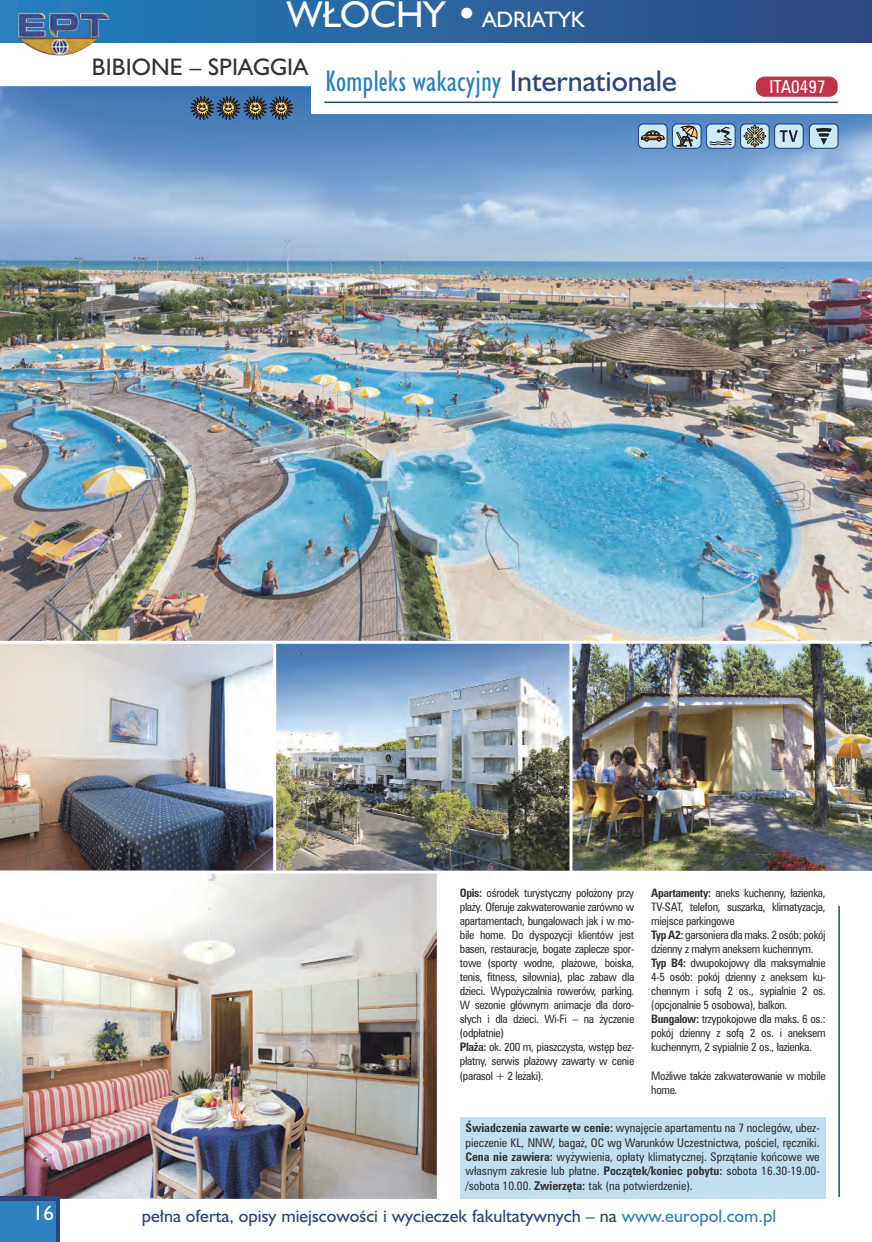
<style>
.page{position:relative;width:872px;height:1242px;background:#fff}
.page>*{position:absolute;margin:0;border:0;box-sizing:border-box;transform-origin:0 0}
.t1{font:30px "Humanst 521 Cn EU Normal";color:#2c81be}
.t2{font:24px "Humanist 521 PL";color:#343233}
.t3{font:22.5px "Humanist 521 PL";color:#fff}
.t4{font:21px "Humanist 521 PL";color:#fff}
.t5{font:18px "Humanist 521 PL";color:#2b467e}
.t6{font:condensed 17.85px "Zurich PL";color:#fff}
.t7{font:condensed 12px/14.4px "Zurich PL";color:#343233;text-align:justify}
.t8{font:condensed 11.7px/14.1px "Zurich PL";letter-spacing:-.03em;color:#343233}
.s1{font-size:37.5px}
.s2{font-family:"Humanist 521 PL";color:#2b467e}
.s3{font-weight:700}
.s4{color:#2c81be}
</style>
<div class="page">
<img style="left:0;top:86px;width:872px;height:556px">
<img style="left:0;top:874px;width:437px;height:324px">
<div style="left:0;top:0;width:872px;height:43px;background:linear-gradient(to right,#2280bd,#2e4982)"></div>
<img style="left:18px;top:12px;width:91px;height:43px">
<div style="left:0;top:1197px;width:60px;height:45px;background:#2b467e"></div>
<div style="left:0;top:1201px;width:55px;height:41px;background:#2c81be"></div>
<img style="left:276px;top:642px;width:596px;height:228px">
<img style="left:0;top:644px;width:273px;height:226px">
<div style="left:311px;top:51px;width:560px;height:62px;background:#fff"></div>
<div style="left:460px;top:1117px;width:365px;height:81px;background:#c2dfef"></div>
<hr style="left:838px;top:906px;width:2px;height:291px;background:#2b467e">
<hr style="left:324px;top:102px;width:514px;height:1px;background:#2b467e">
<div style="left:756px;top:77px;width:81px;height:20px;background:#c13346;border-radius:9px"></div>
<svg style="left:190px;top:96px;width:103px;height:24px;background:#4d5f6f"></svg>
<hr style="left:0;top:641px;width:869px;height:3px;background:#fff">
<svg style="left:0;top:870px;width:872px;height:4px"></svg>
<hr style="left:569px;top:643px;width:3px;height:229px;background:#fff">
<hr style="left:273px;top:643px;width:3px;height:229px;background:#fff">
<svg style="left:638px;top:120px;width:200px;height:29px;background:#86a3bb"></svg>
<h3 class="t3" style="left:287px;top:12px;width:299px"><span class="s1">W¸OCHY •</span> ADRIATYK</h3>
<h2 class="t2" style="left:92px;top:58px;width:217px">BIBIONE – SPIAGGIA</h2>
<h1 class="t1" style="left:325px;top:70px;width:353px">Kompleks wakacyjny <span class="s2">Internationale</span></h1>
<h3 class="t6" style="left:769px;top:80px;width:58px">ITA0497</h3>
<p class="t8" style="left:460px;top:887px;width:176px"><span class="s3">Opis:</span> oÊrodek turystyczny poło˝ony przy pla˝y. Oferuje zakwaterowanie zarówno w apartamentach, bungalowach jak i w mo - bile home. Do dyspozycji klientów jest basen, restauracje, bogate zaplecze spor - towe (sporty wodne, pla˝owe, boiska, tenis, fitness, siłownia), plac zabaw dla dzieci. Wypo˝yczalnia rowerów, parking.<br>W sezonie głównym animacje dla doro - słych i dla dzieci. Wi-Fi – na ˝yczenie (odpłatnie)<br><span class="s3">Pla˝a:</span> ok. 200 m, piaszczysta, wst´p bez - płatny, serwis pla˝owy zawarty w ce nie (parasol + 2 le˝aki).</p>
<p class="t8" style="left:651px;top:887px;width:176px"><span class="s3">Apartamenty:</span> aneks kuchenny, łazienka, TV-SAT, telefon, suszarka, klimatyzacja, miej sce parkingowe<br><span class="s3">Typ A2:</span> garsoniera dla maks. 2 osób: pokój dzienny z małym aneksem kuchennym.<br><span class="s3">Typ B4:</span> dwupokojowy dla maksymalnie 4-5 osób: pokój dzienny z aneksem ku - chen nym i sofà 2 os., sypialnie 2 os. (opcjonalnie 5 osobowa), balkon.<br><span class="s3">Bungalow:</span> trzypokojowe dla maks. 6 os.: pokój dzienny z sofà 2 os. i aneksem kuchennym, 2 sypialnie 2 os., łazienka.</p>
<p class="t8" style="left:651px;top:1069px;width:176px">Mo˝liwe tak˝e zakwaterowanie w mobile home.</p>
<p class="t7" style="left:465px;top:1122px;width:356px"><span class="s3">Âwiadczenia zawarte w cenie:</span> wynaj´cie apartamentu na 7 noclegów, ubez&shy;pie czenie KL, NNW, baga˝, OC wg Warunków Uczestnictwa, poÊciel, r´czniki.<br><span class="s3">Cena nie zawiera:</span> wy˝ywienia, opłaty klimatycznej. Sprzàtanie koƒcowe we wła snym zakresie lub płatne. <span class="s3">Poczàtek/koniec pobytu:</span> sobota 16.30-19.00 - /sobota 10.00. <span class="s3">Zwierz´ta:</span> tak (na potwierdzenie).</p>
<h3 class="t4" style="left:33px;top:1206px;width:23px">16</h3>
<h3 class="t5" style="left:142px;top:1209px;width:636px">pe∏na oferta, opisy miejscowoÊci i wycieczek fakultatywnych – na <span class="s4">www.europol.com.pl</span></h3>
</div>
